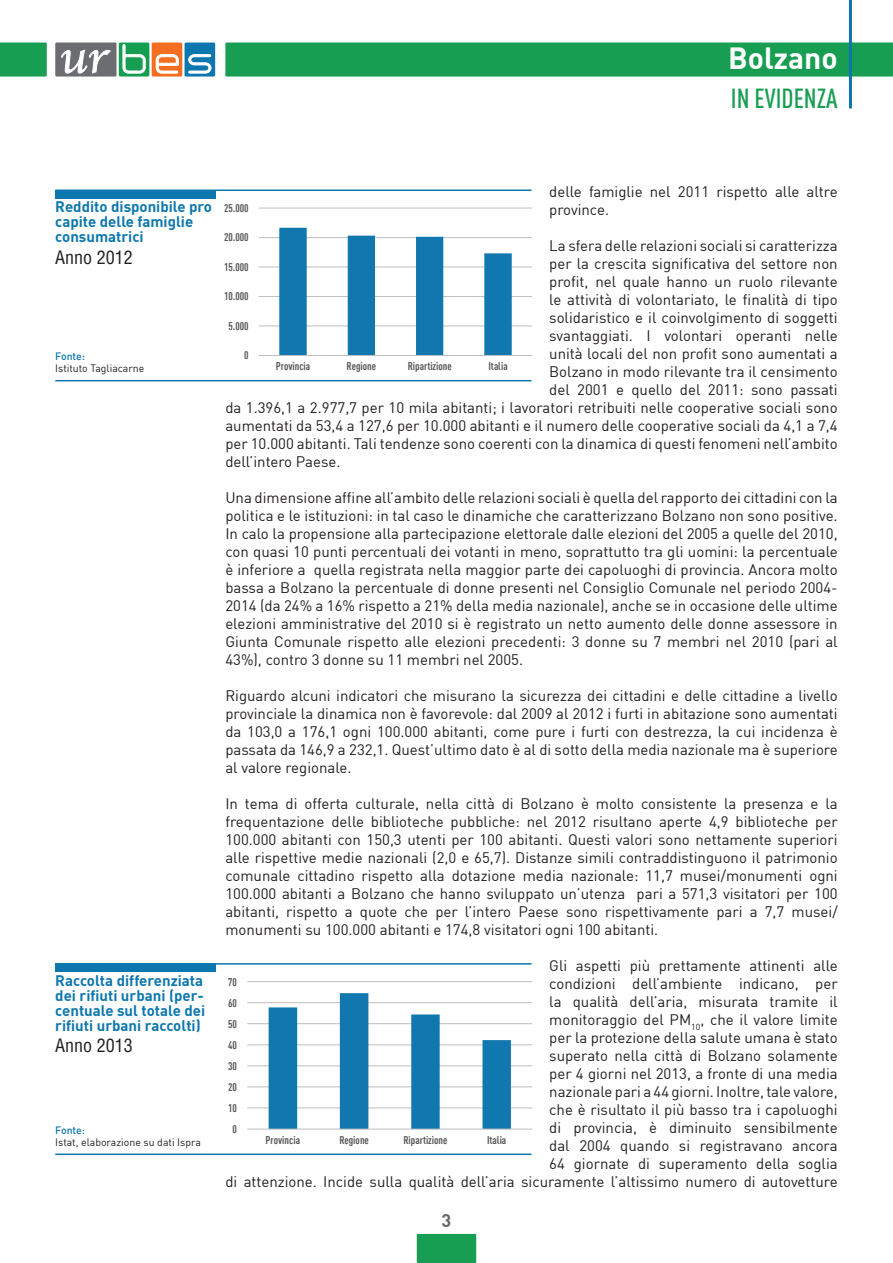
<style>
.page{position:relative;width:893px;height:1263px;background:#fff}
.page>*{position:absolute;margin:0;border:0;box-sizing:border-box;transform-origin:0 0}
.t1{font:700 30px "DIN";color:#fff}
.t2{font:500 27px "DIN Cond";color:#179e52}
.t3{font:condensed 18px "Helvetica LT Std";color:#231f20}
.t4{font:700 18px "DIN";color:#656568}
.t5{font:15px/18px "DIN";color:#231f20;text-align:justify}
.t6{font:700 15px/15px "DIN";color:#0c77ae}
.t7{font:700 10.95px "DIN Cond";color:#595959}
.t8{font:10.5px "DIN";color:#231f20}
.t9{font:500 10.5px "DIN";color:#0c77ae}
</style>
<div class="page">
<div style="left:55px;top:43px;width:62px;height:34px;background:#6c6d70"></div>
<div style="left:119px;top:43px;width:30px;height:34px;background:#159d52;border-radius:2px"></div>
<div style="left:152px;top:43px;width:30px;height:34px;background:#f36e21;border-radius:2px"></div>
<div style="left:185px;top:43px;width:30px;height:34px;background:#0c77ae;border-radius:2px"></div>
<svg style="left:123px;top:44px;width:23px;height:30px"></svg>
<svg style="left:156px;top:54px;width:23px;height:20px"></svg>
<svg style="left:188px;top:54px;width:23px;height:20px"></svg>
<svg style="left:61px;top:49px;width:50px;height:24px"></svg>
<div style="left:225px;top:43px;width:668px;height:34px;background:#179e52"></div>
<div style="left:0;top:43px;width:47px;height:34px;background:#179e52"></div>
<div style="left:417px;top:1234px;width:59px;height:29px;background:#179e52"></div>
<hr style="left:849px;top:0;width:3px;height:108px;background:#0c77ae">
<hr style="left:55px;top:380px;width:476px;height:1px;background:#0c77ae">
<hr style="left:55px;top:189px;width:476px;height:2px;background:#0c77ae">
<div style="left:55px;top:190px;width:160px;height:8px;background:#0c77ae"></div>
<hr style="left:259px;top:325px;width:273px;height:1px;background:#bfbebe">
<hr style="left:259px;top:296px;width:273px;height:1px;background:#bfbebe">
<hr style="left:259px;top:266px;width:273px;height:1px;background:#bfbebe">
<hr style="left:259px;top:237px;width:273px;height:1px;background:#bfbebe">
<hr style="left:259px;top:208px;width:273px;height:1px;background:#bfbebe">
<svg style="left:279px;top:228px;width:233px;height:127px"></svg>
<hr style="left:259px;top:355px;width:273px;height:1px;background:#bfbebe">
<hr style="left:55px;top:1153px;width:476px;height:2px;background:#0c77ae">
<hr style="left:55px;top:963px;width:476px;height:2px;background:#0c77ae">
<div style="left:55px;top:964px;width:160px;height:8px;background:#0c77ae"></div>
<hr style="left:247px;top:1107px;width:285px;height:1px;background:#bfbebe">
<hr style="left:247px;top:1086px;width:285px;height:1px;background:#bfbebe">
<hr style="left:247px;top:1065px;width:285px;height:1px;background:#bfbebe">
<hr style="left:247px;top:1044px;width:285px;height:1px;background:#bfbebe">
<hr style="left:247px;top:1023px;width:285px;height:1px;background:#bfbebe">
<hr style="left:247px;top:1002px;width:285px;height:1px;background:#bfbebe">
<hr style="left:247px;top:981px;width:285px;height:1px;background:#bfbebe">
<svg style="left:269px;top:993px;width:242px;height:135px"></svg>
<hr style="left:247px;top:1128px;width:285px;height:1px;background:#bfbebe">
<h1 class="t1" style="left:728px;top:38px;width:111px">Bolzano</h1>
<h2 class="t2" style="left:731px;top:82px;width:108px">IN EVIDENZA</h2>
<p class="t6" style="left:55px;top:198px;width:158px">Reddito disponibile pro capite delle famiglie consumatrici</p>
<p class="t3" style="left:55px;top:246px;width:79px">Anno 2012</p>
<p class="t9" style="left:55px;top:350px;width:31px">Fonte:</p>
<p class="t8" style="left:55px;top:362px;width:91px">Istituto Tagliacarne</p>
<p class="t6" style="left:55px;top:972px;width:151px">Raccolta differenziata dei rifiuti urbani (per&shy;centuale sul totale dei rifiuti urbani raccolti)</p>
<p class="t3" style="left:55px;top:1034px;width:79px">Anno 2013</p>
<p class="t9" style="left:55px;top:1123px;width:31px">Fonte:</p>
<p class="t8" style="left:55px;top:1135px;width:147px">Istat, elaborazione su dati Ispra</p>
<p class="t5" style="left:549px;top:182px;width:290px">delle famiglie nel 2011 rispetto alle altre province.</p>
<p class="t5" style="left:549px;top:236px;width:290px">La sfera delle relazioni sociali si caratterizza</p>
<p class="t5" style="left:549px;top:254px;width:290px">per la crescita significativa del settore non</p>
<p class="t5" style="left:549px;top:272px;width:290px">profit, nel quale hanno un ruolo rilevante</p>
<p class="t5" style="left:549px;top:290px;width:290px">le attività di volontariato, le finalità di tipo</p>
<p class="t5" style="left:549px;top:308px;width:290px">solidaristico e il coinvolgimento di soggetti</p>
<p class="t5" style="left:549px;top:326px;width:290px">svantaggiati. I volontari operanti nelle</p>
<p class="t5" style="left:549px;top:344px;width:290px">unità locali del non profit sono aumentati a</p>
<p class="t5" style="left:549px;top:362px;width:290px">Bolzano in modo rilevante tra il censimento</p>
<p class="t5" style="left:549px;top:380px;width:290px">del 2001 e quello del 2011: sono passati</p>
<p class="t5" style="left:225px;top:398px;width:614px">da 1.396,1 a 2.977,7 per 10 mila abitanti; i lavoratori retribuiti nelle cooperative sociali sono</p>
<p class="t5" style="left:225px;top:416px;width:614px">aumentati da 53,4 a 127,6 per 10.000 abitanti e il numero delle cooperative sociali da 4,1 a 7,4</p>
<p class="t5" style="left:225px;top:434px;width:614px">per 10.000 abitanti. Tali tendenze sono coerenti con la dinamica di questi fenomeni nell’ambito</p>
<p class="t5" style="left:225px;top:452px;width:117px">dell’intero Paese.</p>
<p class="t5" style="left:225px;top:488px;width:614px">Una dimensione affine all’ambito delle relazioni sociali è quella del rapporto dei cittadini con la politica e le istituzioni: in tal caso le dinamiche che caratterizzano Bolzano non sono positive.<br>In calo la propensione alla partecipazione elettorale dalle elezioni del 2005 a quelle del 2010, con quasi 10 punti percentuali dei votanti in meno, soprattutto tra gli uomini: la percentuale è inferiore a quella registrata nella maggior parte dei capoluoghi di provincia. Ancora molto bassa a Bolzano la percentuale di donne presenti nel Consiglio Comunale nel periodo 2004- 2014 (da 24% a 16% rispetto a 21% della media nazionale), anche se in occasione delle ultime elezioni amministrative del 2010 si è registrato un netto aumento delle donne assessore in Giunta Comunale rispetto alle elezioni precedenti: 3 donne su 7 membri nel 2010 (pari al 43%), contro 3 donne su 11 membri nel 2005.</p>
<p class="t5" style="left:225px;top:686px;width:614px">Riguardo alcuni indicatori che misurano la sicurezza dei cittadini e delle cittadine a livello provinciale la dinamica non è favorevole: dal 2009 al 2012 i furti in abitazione sono aumentati da 103,0 a 176,1 ogni 100.000 abitanti, come pure i furti con destrezza, la cui incidenza è passata da 146,9 a 232,1. Quest’ultimo dato è al di sotto della media nazionale ma è superiore al valore regionale.</p>
<p class="t5" style="left:225px;top:794px;width:614px">In tema di offerta culturale, nella città di Bolzano è molto consistente la presenza e la frequentazione delle biblioteche pubbliche: nel 2012 risultano aperte 4,9 biblioteche per 100.000 abitanti con 150,3 utenti per 100 abitanti. Questi valori sono nettamente superiori alle rispettive medie nazionali (2,0 e 65,7). Distanze simili contraddistinguono il patrimonio comunale cittadino rispetto alla dotazione media nazionale: 11,7 musei/monumenti ogni 100.000 abitanti a Bolzano che hanno sviluppato un’utenza pari a 571,3 visitatori per 100 abitanti, rispetto a quote che per l’intero Paese sono rispettivamente pari a 7,7 musei/ monumenti su 100.000 abitanti e 174,8 visitatori ogni 100 abitanti.</p>
<p class="t5" style="left:225px;top:956px;width:614px;text-align:right">Gli aspetti più prettamente attinenti alle<br>condizioni dell’ambiente indicano, per<br>la qualità dell’aria, misurata tramite il<br>monitoraggio del PM<sub>10</sub>, che il valore limite<br>per la protezione della salute umana è stato<br>superato nella città di Bolzano solamente<br>per 4 giorni nel 2013, a fronte di una media<br>nazionale pari a 44 giorni. Inoltre, tale valore,<br>che è risultato il più basso tra i capoluoghi<br>di provincia, è diminuito sensibilmente<br>dal 2004 quando si registravano ancora<br>64 giornate di superamento della soglia<br>di attenzione. Incide sulla qualità dell’aria sicuramente l’altissimo numero di autovetture</p>
<p class="t7" style="left:224px;top:201px;width:26px">25.000</p>
<p class="t7" style="left:224px;top:231px;width:26px">20.000</p>
<p class="t7" style="left:224px;top:260px;width:26px">15.000</p>
<p class="t7" style="left:224px;top:290px;width:26px">10.000</p>
<p class="t7" style="left:228px;top:319px;width:22px">5.000</p>
<p class="t7" style="left:244px;top:349px;width:6px">0</p>
<p class="t7" style="left:276px;top:360px;width:36px">Provincia</p>
<p class="t7" style="left:347px;top:360px;width:31px">Regione</p>
<p class="t7" style="left:408px;top:360px;width:46px">Ripartizione</p>
<p class="t7" style="left:488px;top:360px;width:21px">Italia</p>
<p class="t7" style="left:228px;top:975px;width:10px">70</p>
<p class="t7" style="left:228px;top:996px;width:10px">60</p>
<p class="t7" style="left:228px;top:1017px;width:10px">50</p>
<p class="t7" style="left:228px;top:1038px;width:10px">40</p>
<p class="t7" style="left:228px;top:1059px;width:10px">30</p>
<p class="t7" style="left:228px;top:1080px;width:10px">20</p>
<p class="t7" style="left:228px;top:1101px;width:10px">10</p>
<p class="t7" style="left:233px;top:1122px;width:6px">0</p>
<p class="t7" style="left:266px;top:1133px;width:36px">Provincia</p>
<p class="t7" style="left:339px;top:1133px;width:31px">Regione</p>
<p class="t7" style="left:403px;top:1133px;width:46px">Ripartizione</p>
<p class="t7" style="left:487px;top:1133px;width:21px">Italia</p>
<p class="t4" style="left:442px;top:1209px;width:11px">3</p>
</div>
